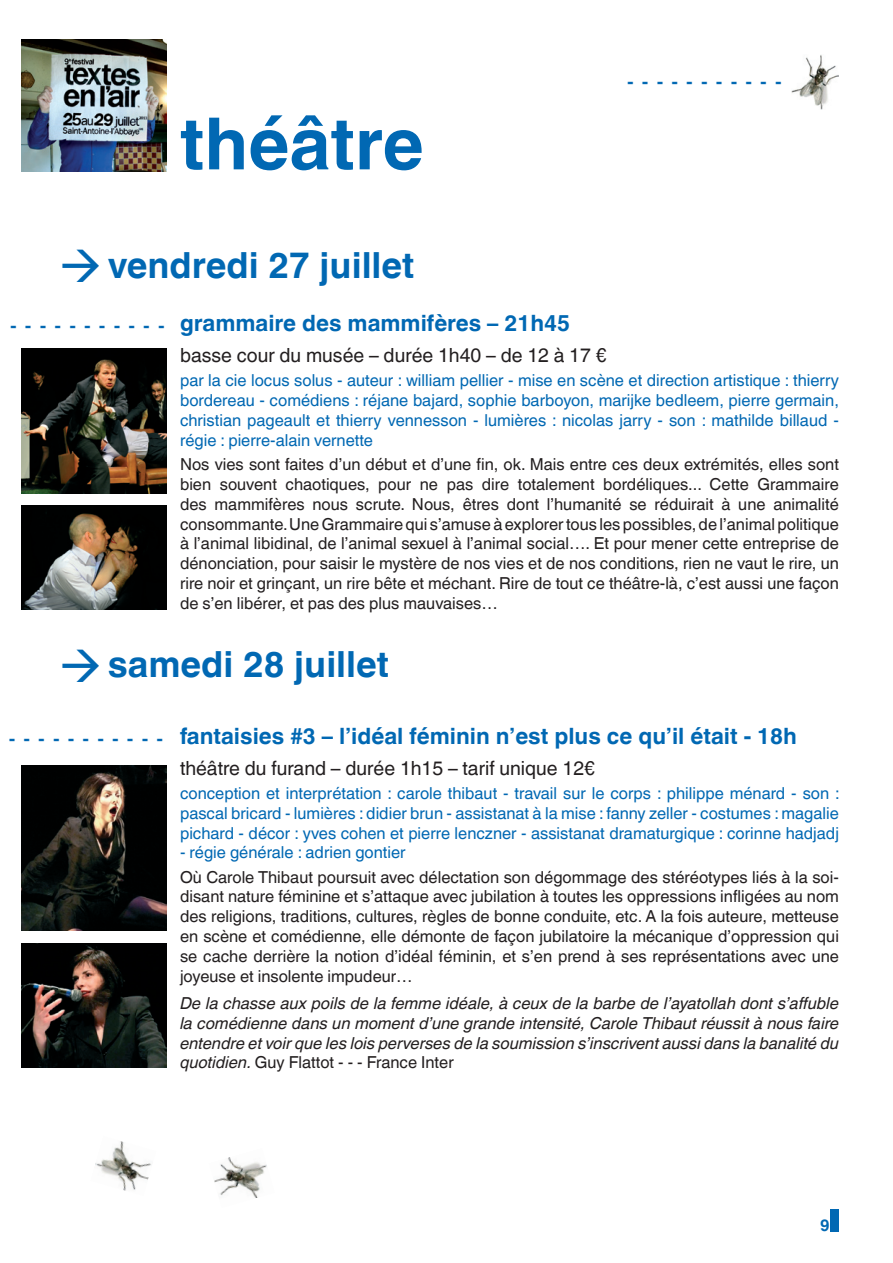
<style>
.page{position:relative;width:893px;height:1263px;background:#fff}
.page>*{position:absolute;margin:0;border:0;box-sizing:border-box;transform-origin:0 0}
.t1{font:700 72px "Helvetica World";color:#0168b3}
.t2{font:700 36px "Helvetica World";color:#0168b3}
.t3{font:700 22.5px "Helvetica World";color:#0168b3}
.t4{font:19.5px "Helvetica World";color:#231f20}
.t5{font:700 18px "Helvetica World";color:#0168b3}
.t6{font:16.5px/19.8px "Helvetica World";color:#231f20;text-align:justify}
.t7{font:16.5px/19.8px "Helvetica World";color:#0168b3;text-align:justify}
.t8{font:italic 16.5px/19.8px "Helvetica World";color:#231f20;text-align:justify}
.t9{font:700 16.5px "Helvetica World";color:#0168b3}
.s1{font-style:normal}
</style>
<div class="page">
<img style="left:792px;top:55px;width:47px;height:55px">
<img style="left:21px;top:348px;width:146px;height:145px">
<img style="left:21px;top:505px;width:145px;height:104px">
<div style="left:830px;top:1209px;width:9px;height:22px;background:#0168b3"></div>
<img style="left:21px;top:765px;width:145px;height:165px">
<img style="left:21px;top:943px;width:145px;height:125px">
<img style="left:95px;top:1141px;width:57px;height:50px">
<img style="left:214px;top:1157px;width:53px;height:41px">
<img style="left:21px;top:39px;width:145px;height:132px">
<h1 class="t1" style="left:180px;top:102px;width:245px">théâtre</h1>
<p class="t5" style="left:627px;top:71px;width:155px">- - - - - - - - - - -</p>
<h2 class="t2" style="left:59px;top:244px;width:357px">→vendredi 27 juillet</h2>
<h3 class="t3" style="left:180px;top:310px;width:392px">grammaire des mammifères – 21h45</h3>
<p class="t4" style="left:180px;top:344px;width:428px">basse cour du musée – durée 1h40 – de 12 à 17 €</p>
<p class="t7" style="left:180px;top:371px;width:660px">par la cie locus solus - auteur : william pellier - mise en scène et direction artistique : thierry bordereau - comédiens : réjane bajard, sophie barboyon, marijke bedleem, pierre germain, christian pageault et thierry vennesson - lumières : nicolas jarry - son : mathilde billaud - régie : pierre-alain vernette</p>
<p class="t6" style="left:180px;top:454px;width:660px">Nos vies sont faites d’un début et d’une fin, ok. Mais entre ces deux extrémités, elles sont bien souvent chaotiques, pour ne pas dire totalement bordéliques... Cette Grammaire des mammifères nous scrute. Nous, êtres dont l’humanité se réduirait à une animalité consommante. Une Grammaire qui s’amuse à explorer tous les possibles, de l’animal politique à l’animal libidinal, de l’animal sexuel à l’animal social…. Et pour mener cette entreprise de dénonciation, pour saisir le mystère de nos vies et de nos conditions, rien ne vaut le rire, un rire noir et grinçant, un rire bête et méchant. Rire de tout ce théâtre-là, c’est aussi une façon de s’en libérer, et pas des plus mauvaises…</p>
<p class="t5" style="left:10px;top:316px;width:155px">- - - - - - - - - - -</p>
<h2 class="t2" style="left:59px;top:644px;width:332px">→samedi 28 juillet</h2>
<p class="t5" style="left:9px;top:728px;width:155px">- - - - - - - - - - -</p>
<h3 class="t3" style="left:180px;top:723px;width:618px">fantaisies #3 – l’idéal féminin n’est plus ce qu’il était - 18h</h3>
<p class="t4" style="left:180px;top:756px;width:416px">théâtre du furand – durée 1h15 – tarif unique 12€</p>
<p class="t7" style="left:180px;top:783px;width:661px">conception et interprétation : carole thibaut - travail sur le corps : philippe ménard - son : pascal bricard - lumières : didier brun - assistanat à la mise : fanny zeller - costumes : magalie pichard - décor : yves cohen et pierre lenczner - assistanat dramaturgique : corinne hadjadj</p>
<p class="t7" style="left:180px;top:843px;width:227px">- régie générale : adrien gontier</p>
<p class="t6" style="left:180px;top:867px;width:660px">Où Carole Thibaut poursuit avec délectation son dégommage des stéréotypes liés à la soi&shy;disant nature féminine et s’attaque avec jubilation à toutes les oppressions infligées au nom des religions, traditions, cultures, règles de bonne conduite, etc. A la fois auteure, metteuse en scène et comédienne, elle démonte de façon jubilatoire la mécanique d’oppression qui se cache derrière la notion d’idéal féminin, et s’en prend à ses représentations avec une joyeuse et insolente impudeur…</p>
<p class="t8" style="left:180px;top:993px;width:660px">De la chasse aux poils de la femme idéale, à ceux de la barbe de l’ayatollah dont s’affuble la comédienne dans un moment d’une grande intensité, Carole Thibaut réussit à nous faire entendre et voir que les lois perverses de la soumission s’inscrivent aussi dans la banalité du quotidien. <span class="s1">Guy Flattot - - - France Inter</span></p>
<p class="t9" style="left:820px;top:1216px;width:11px">9</p>
</div>
